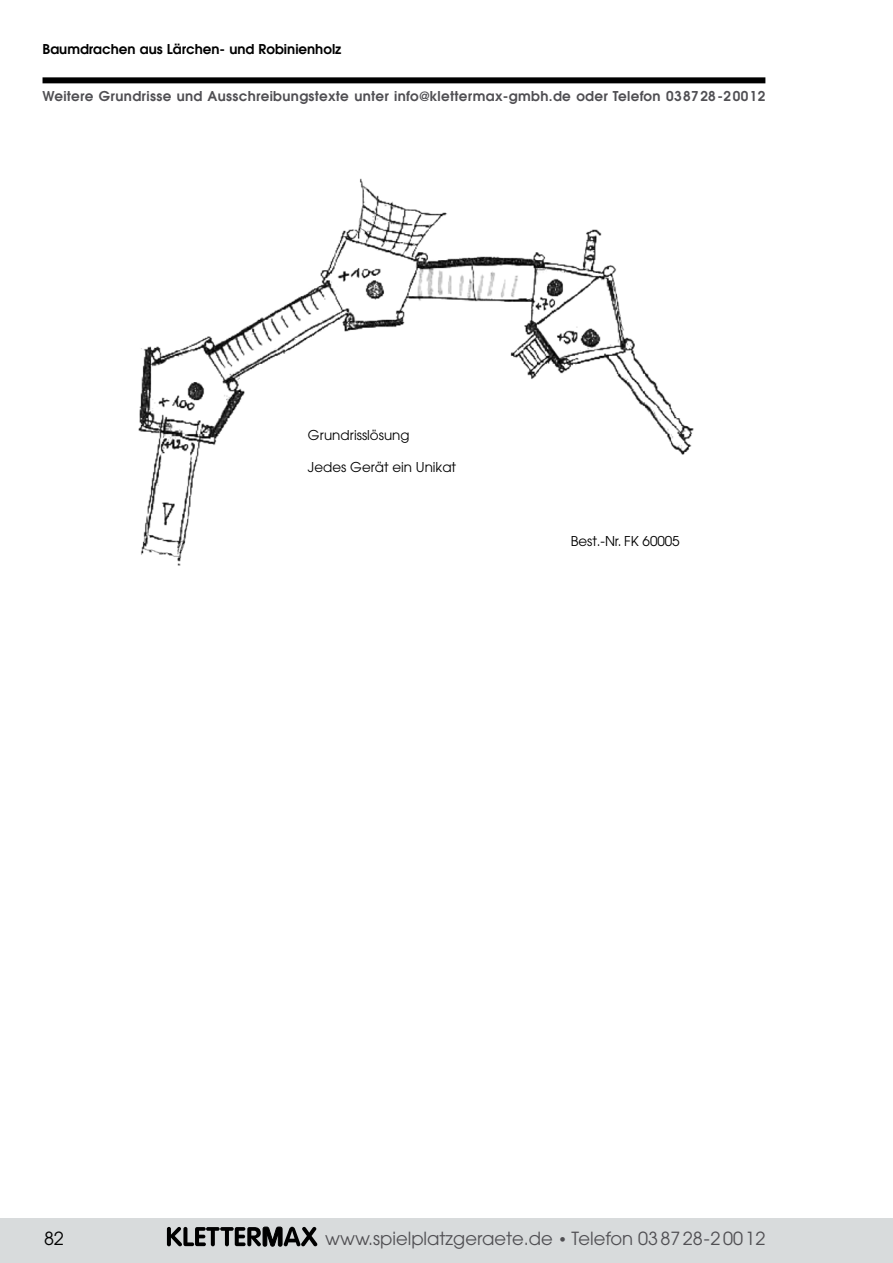
<style>
.page{position:relative;width:893px;height:1263px;background:#fff}
.page>*{position:absolute;margin:0;border:0;box-sizing:border-box;transform-origin:0 0}
.t1{font:18px "Avant Garde";color:#504f53}
.t2{font:18px "Avant Garde";color:#000}
.t3{font:600 13.5px "Avant Garde";letter-spacing:.025em;color:#504f53}
.t4{font:13.5px "Avant Garde";color:#000}
.t5{font:600 13.5px "Avant Garde";color:#000}
.s1{font-size:15px}
</style>
<div class="page">
<div style="left:0;top:1218px;width:893px;height:45px;background:#d8dbdc"></div>
<div style="left:43px;top:77px;width:722px;height:6px;background:#000"></div>
<svg style="left:167px;top:1227px;width:150px;height:19px"></svg>
<img style="left:138px;top:178px;width:556px;height:387px">
<p class="t5" style="left:43px;top:40px;width:300px">Baumdrachen aus Lärchen- und Robinienholz</p>
<p class="t3" style="left:43px;top:87px;width:724px">Weitere Grundrisse und Ausschreibungstexte unter info@klettermax-gmbh.de oder Telefon 038728-20012</p>
<p class="t4" style="left:308px;top:427px;width:103px">Grundrisslösung</p>
<p class="t4" style="left:308px;top:459px;width:150px">Jedes Gerät ein Unikat</p>
<p class="t4" style="left:571px;top:533px;width:110px">Best.-Nr. FK 60005</p>
<h1 class="t2" style="left:44px;top:1228px;width:21px">82</h1>
<h1 class="t1" style="left:325px;top:1228px;width:442px">www.spielplatzgeraete.de <span class="s1">•</span> Telefon 03 8728-20012</h1>
</div>
